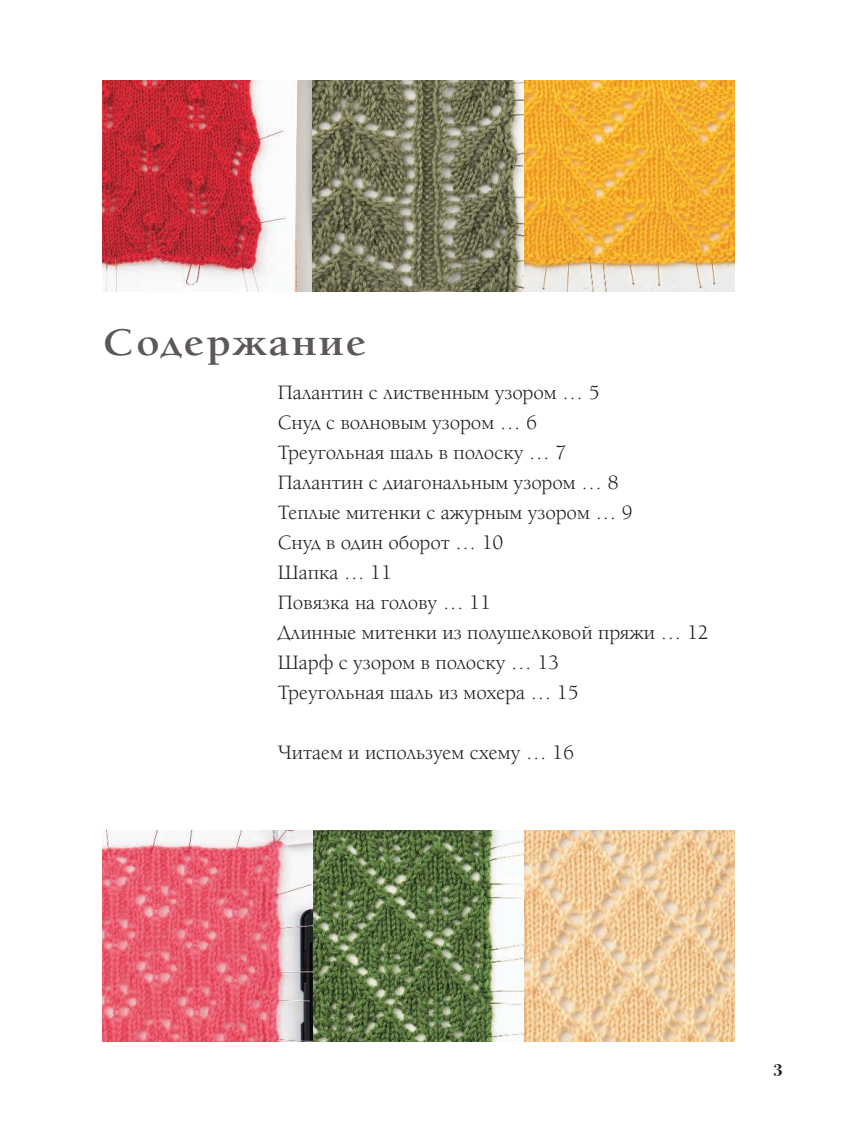
<style>
.page{position:relative;width:859px;height:1127px;background:#fff}
.page>*{position:absolute;margin:0;border:0;box-sizing:border-box;transform-origin:0 0}
.t1{font:700 40.2px "Alliance";letter-spacing:.05em;color:#5d5857;scale:1.11 1}
.t2{font:21px/30px "Alliance";color:#231f20}
.t3{font:18px "Bodoni Sev ITC Bold OS";color:#231f20}
</style>
<div class="page">
<img style="left:103px;top:831px;width:631px;height:210px">
<img style="left:103px;top:81px;width:631px;height:210px">
<h1 class="t1" style="left:103px;top:327px;width:239px">Содержание</h1>
<p class="t2" style="left:278px;top:380px;width:432px">Палантин с лиственным узором … 5<br>Снуд с волновым узором … 6<br>Треугольная шаль в полоску … 7<br>Палантин с диагональным узором … 8<br>Теплые митенки с ажурным узором … 9<br>Снуд в один оборот … 10<br>Шапка … 11<br>Повязка на голову … 11<br>Длинные митенки из полушелковой пряжи … 12<br>Шарф с узором в полоску … 13<br>Треугольная шаль из мохера … 15</p>
<p class="t2" style="left:278px;top:740px;width:298px">Читаем и используем схему … 16</p>
<p class="t3" style="left:774px;top:1055px;width:10px">3</p>
</div>
